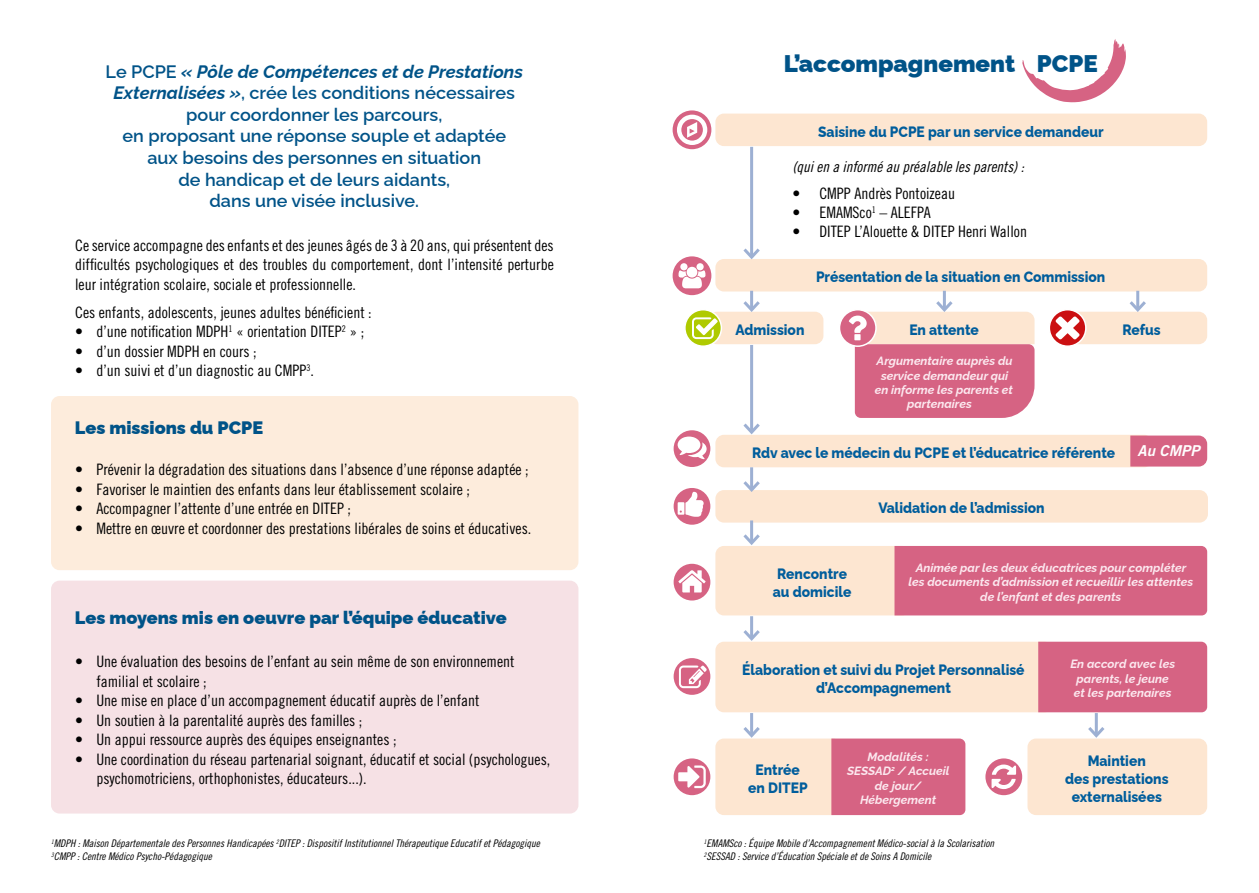
<style>
.page{position:relative;width:1259px;height:893px;background:#fff}
.page>*{position:absolute;margin:0;border:0;box-sizing:border-box;transform-origin:0 0}
.t1{font:900 24px "Raleway";color:#005388}
.t2{font:600 18px/21.6px "Raleway";color:#005388;text-align:center}
.t3{font:900 18px "Raleway";color:#005388}
.t4{font:15.75px/19.5px "Trade Gothic LT Std Cn 18";color:#000}
.t5{font:800 15px/18px "Raleway";color:#005d9c;text-align:center;scale:.92 1}
.t6{font:15px "Trade Gothic LT Std Cn 18 Obl";color:#000}
.t7{font:15px "Trade Gothic LT Std Bd 2 Obl";color:#fff}
.t8{font:italic 700 12px/14.4px "Raleway";color:#fce8ef;text-align:center}
.t9{font:10.5px/12.6px "Trade Gothic LT Std Cn 18 Obl";color:#000}
.s1{font-weight:700;font-style:italic}
</style>
<div class="page">
<svg style="left:1022px;top:39px;width:104px;height:63px"></svg>
<div style="left:51px;top:581px;width:527px;height:232px;background:#f6e1e5;border-radius:9px"></div>
<div style="left:51px;top:396px;width:527px;height:174px;background:#fdecdc;border-radius:9px"></div>
<div style="left:1027px;top:738px;width:180px;height:77px;background:#fde6d1;border-radius:9px"></div>
<div style="left:715px;top:738px;width:126px;height:77px;background:#fde6d1;border-radius:9px"></div>
<div style="left:715px;top:114px;width:492px;height:32px;background:#fde6d1;border-radius:9px"></div>
<div style="left:715px;top:259px;width:492px;height:32px;background:#fde6d1;border-radius:9px"></div>
<div style="left:708px;top:312px;width:115px;height:32px;background:#fde6d1;border-radius:9px"></div>
<div style="left:1068px;top:312px;width:139px;height:32px;background:#fde6d1;border-radius:9px"></div>
<div style="left:715px;top:435px;width:437px;height:32px;background:#fde6d1;border-radius:9px"></div>
<div style="left:1130px;top:436px;width:77px;height:31px;background:#d66383"></div>
<div style="left:715px;top:490px;width:493px;height:33px;background:#fde6d1;border-radius:9px"></div>
<div style="left:715px;top:546px;width:195px;height:69px;background:#fde6d1;border-radius:9px"></div>
<div style="left:894px;top:546px;width:313px;height:69px;background:#d66383"></div>
<div style="left:715px;top:642px;width:338px;height:70px;background:#fde6d1;border-radius:9px"></div>
<div style="left:1038px;top:642px;width:169px;height:70px;background:#d66383"></div>
<hr style="left:750px;top:147px;width:3px;height:110px;background:#9db0d3">
<svg style="left:743px;top:245px;width:17px;height:15px"></svg>
<hr style="left:750px;top:291px;width:3px;height:19px;background:#9db0d3">
<svg style="left:740px;top:298px;width:23px;height:14px"></svg>
<hr style="left:943px;top:291px;width:3px;height:19px;background:#9db0d3">
<hr style="left:1136px;top:291px;width:3px;height:19px;background:#9db0d3">
<svg style="left:1126px;top:298px;width:23px;height:14px"></svg>
<hr style="left:750px;top:345px;width:3px;height:87px;background:#9db0d3">
<svg style="left:743px;top:420px;width:17px;height:15px"></svg>
<hr style="left:750px;top:467px;width:3px;height:23px;background:#9db0d3">
<svg style="left:743px;top:478px;width:17px;height:14px"></svg>
<hr style="left:750px;top:520px;width:3px;height:23px;background:#9db0d3">
<svg style="left:743px;top:531px;width:17px;height:14px"></svg>
<hr style="left:750px;top:616px;width:3px;height:23px;background:#9db0d3">
<svg style="left:740px;top:627px;width:23px;height:15px"></svg>
<hr style="left:750px;top:713px;width:3px;height:23px;background:#9db0d3">
<svg style="left:740px;top:724px;width:23px;height:15px"></svg>
<hr style="left:1094px;top:713px;width:3px;height:23px;background:#9db0d3">
<svg style="left:1085px;top:724px;width:22px;height:15px"></svg>
<div style="left:831px;top:738px;width:134px;height:77px;background:#d66383"></div>
<div style="left:672px;top:256px;width:39px;height:39px;background:#d66383;border-radius:50%"></div>
<svg style="left:678px;top:263px;width:27px;height:25px"></svg>
<div style="left:673px;top:564px;width:37px;height:36px;background:#d66383;border-radius:50%"></div>
<svg style="left:678px;top:570px;width:27px;height:22px"></svg>
<svg style="left:673px;top:430px;width:37px;height:37px"></svg>
<svg style="left:677px;top:437px;width:29px;height:22px"></svg>
<div style="left:673px;top:488px;width:37px;height:37px;background:#d66383;border-radius:50%"></div>
<svg style="left:677px;top:492px;width:26px;height:25px"></svg>
<svg style="left:673px;top:658px;width:37px;height:37px"></svg>
<svg style="left:679px;top:665px;width:27px;height:23px"></svg>
<svg style="left:672px;top:110px;width:39px;height:39px"></svg>
<svg style="left:677px;top:115px;width:30px;height:30px"></svg>
<svg style="left:1049px;top:310px;width:36px;height:36px"></svg>
<div style="left:1048px;top:309px;width:38px;height:38px;border:2px solid #fff;border-radius:50%"></div>
<svg style="left:1055px;top:317px;width:24px;height:22px"></svg>
<svg style="left:685px;top:310px;width:36px;height:36px"></svg>
<div style="left:684px;top:309px;width:38px;height:38px;border:2px solid #fff;border-radius:50%"></div>
<svg style="left:692px;top:317px;width:25px;height:22px"></svg>
<svg style="left:839px;top:310px;width:37px;height:36px"></svg>
<div style="left:838px;top:309px;width:38px;height:38px;border:2px solid #fff;border-radius:50%"></div>
<svg style="left:849px;top:301px;width:185px;height:117px;background:#e498a7"></svg>
<div style="left:985px;top:758px;width:37px;height:37px;background:#d66383;border-radius:50%"></div>
<svg style="left:991px;top:764px;width:25px;height:25px"></svg>
<div style="left:673px;top:758px;width:37px;height:37px;background:#d66383;border-radius:50%"></div>
<svg style="left:678px;top:765px;width:28px;height:23px"></svg>
<p class="t2" style="left:106px;top:59px;width:419px">Le PCPE <span class="s1">« Pôle de Compétences et de Prestations Externalisées »</span>, crée les conditions nécessaires pour coordonner les parcours,<br>en proposant une réponse souple et adaptée aux besoins des personnes en situation<br>de handicap et de leurs aidants,<br>dans une visée inclusive.</p>
<p class="t4" style="left:75px;top:235px;width:480px;text-align:justify">Ce service accompagne des enfants et des jeunes âgés de 3 à 20 ans, qui présentent des difficultés psychologiques et des troubles du comportement, dont l’intensité perturbe leur intégration scolaire, sociale et professionnelle.</p>
<p class="t4" style="left:75px;top:302px;width:298px">Ces enfants, adolescents, jeunes adultes bénéficient :</p>
<p class="t4" style="left:75px;top:322px;width:291px">• d’une notification MDPH<sup>1</sup> « orientation DITEP<sup>2</sup> » ;</p>
<p class="t4" style="left:75px;top:341px;width:183px">• d’un dossier MDPH en cours ;</p>
<p class="t4" style="left:75px;top:361px;width:240px">• d’un suivi et d’un diagnostic au CMPP<sup>3</sup>.</p>
<p class="t3" style="left:75px;top:413px;width:190px">Les missions du PCPE</p>
<p class="t4" style="left:75px;top:460px;width:455px">• Prévenir la dégradation des situations dans l’absence d’une réponse adaptée ;</p>
<p class="t4" style="left:75px;top:479px;width:396px">• Favoriser le maintien des enfants dans leur établissement scolaire ;</p>
<p class="t4" style="left:75px;top:499px;width:277px">• Accompagner l’attente d’une entrée en DITEP ;</p>
<p class="t4" style="left:75px;top:518px;width:458px">• Mettre en œuvre et coordonner des prestations libérales de soins et éducatives.</p>
<p class="t3" style="left:75px;top:603px;width:433px">Les moyens mis en oeuvre par l’équipe éducative</p>
<p class="t4" style="left:96px;top:652px;width:420px;text-indent:-21px">• Une évaluation des besoins de l’enfant au sein même de son environnement familial et scolaire ;</p>
<p class="t4" style="left:75px;top:691px;width:406px">• Une mise en place d’un accompagnement éducatif auprès de l’enfant</p>
<p class="t4" style="left:75px;top:710px;width:289px">• Un soutien à la parentalité auprès des familles ;</p>
<p class="t4" style="left:75px;top:730px;width:323px">• Un appui ressource auprès des équipes enseignantes ;</p>
<p class="t4" style="left:96px;top:749px;width:455px;text-indent:-21px">• Une coordination du réseau partenarial soignant, éducatif et social (psychologues, psychomotriciens, orthophonistes, éducateurs...).</p>
<p class="t9" style="left:51px;top:838px;width:490px"><sup>1</sup>MDPH : Maison Départementale des Personnes Handicapées <sup>2</sup>DITEP : Dispositif Institutionnel Thérapeutique Educatif et Pédagogique<br><sup>3</sup>CMPP : Centre Médico Psycho-Pédagogique</p>
<h1 class="t1" style="left:784px;top:44px;width:315px">L’accompagnement PCPE</h1>
<p class="t5" style="left:818px;top:121px;width:312px">Saisine du PCPE par un service demandeur</p>
<p class="t6" style="left:792px;top:158px;width:233px">(qui en a informé au préalable les parents) :</p>
<p class="t4" style="left:792px;top:184px;width:164px">• CMPP Andrès Pontoizeau</p>
<p class="t4" style="left:792px;top:203px;width:140px">• EMAMSco<sup>1</sup> – ALEFPA</p>
<p class="t4" style="left:792px;top:221px;width:236px">• DITEP L’Alouette &amp; DITEP Henri Wallon</p>
<p class="t5" style="left:816px;top:266px;width:316px">Présentation de la situation en Commission</p>
<p class="t5" style="left:735px;top:319px;width:76px">Admission</p>
<p class="t5" style="left:909px;top:319px;width:77px">En attente</p>
<p class="t5" style="left:1122px;top:319px;width:43px">Refus</p>
<p class="t8" style="left:876px;top:352px;width:138px">Argumentaire auprès du</p>
<p class="t8" style="left:881px;top:367px;width:129px">service demandeur qui</p>
<p class="t8" style="left:874px;top:381px;width:140px">en informe les parents et</p>
<p class="t8" style="left:907px;top:396px;width:66px">partenaires</p>
<p class="t5" style="left:752px;top:442px;width:396px">Rdv avec le médecin du PCPE et l’éducatrice référente</p>
<p class="t7" style="left:1137px;top:442px;width:64px">Au CMPP</p>
<p class="t5" style="left:878px;top:497px;width:182px">Validation de l’admission</p>
<p class="t5" style="left:773px;top:563px;width:87px;text-align:left">Rencontre au domicile</p>
<p class="t8" style="left:908px;top:559px;width:286px">Animée par les deux éducatrices pour compléter les documents d’admission et recueillir les attentes de l’enfant et des parents</p>
<p class="t5" style="left:742px;top:659px;width:308px">Élaboration et suivi du Projet Personnalisé d’Accompagnement</p>
<p class="t8" style="left:1070px;top:655px;width:106px">En accord avec les parents, le jeune et les partenaires</p>
<p class="t5" style="left:748px;top:759px;width:66px">Entrée en DITEP</p>
<p class="t8" style="left:847px;top:748px;width:104px">Modalités :<br>SESSAD<sup>2</sup> / Accueil de jour/<br>Hébergement</p>
<p class="t9" style="left:704px;top:838px;width:292px"><sup>1</sup>EMAMSco : Équipe Mobile d’Accompagnement Médico-social à la Scolarisation<br><sup>2</sup>SESSAD : Service d’Éducation Spéciale et de Soins A Domicile</p>
<p class="t5" style="left:1065px;top:750px;width:114px">Maintien<br>des prestations externalisées</p>
</div>
